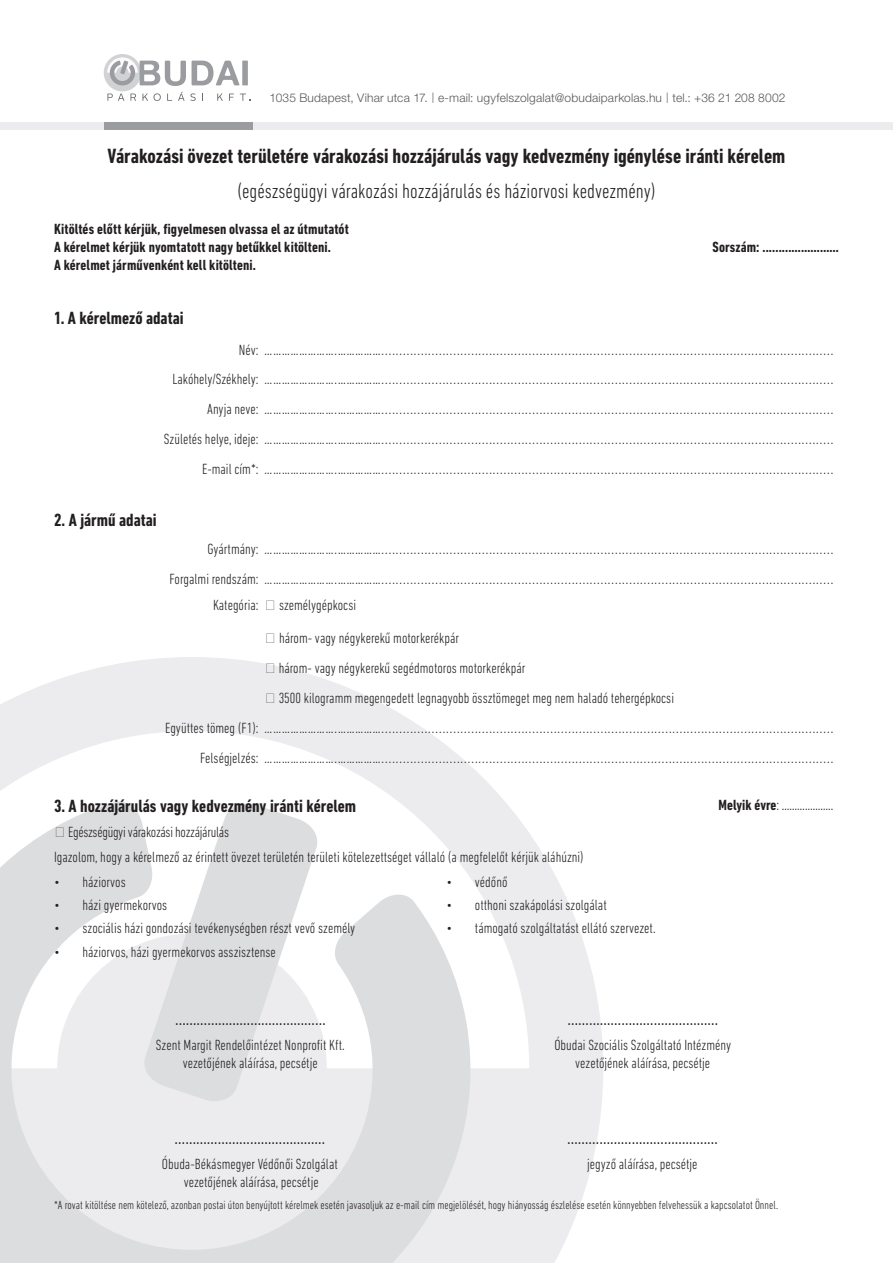
<style>
.page{position:relative;width:893px;height:1263px;background:#fff}
.page>*{position:absolute;margin:0;border:0;box-sizing:border-box;transform-origin:0 0}
.t1{font:300 condensed 21px "DIN Next LT Pro";color:#231f20}
.t2{font:700 condensed 21px "DIN Next LT Pro";color:#231f20}
.t3{font:700 condensed 18px "DIN Next LT Pro";color:#231f20}
.t4{font:300 condensed 15px/18px "DIN Next LT Pro";color:#231f20;text-align:center}
.t5{font:700 condensed 15px "DIN Next LT Pro";letter-spacing:.005em;color:#231f20}
.t6{font:300 condensed 15px "DIN Next LT Pro";letter-spacing:-.02em;color:#231f20}
.t7{font:300 condensed 12px "DIN Next LT Pro";color:#231f20}
.t8{font:12px "Helvetica H Light";letter-spacing:.015em;color:#57585a}
.s1{font-family:"DIN Pro";font-weight:300}
.s2{font-weight:300}
</style>
<div class="page">
<svg style="left:0;top:657px;width:603px;height:606px;fill:#ececee"></svg>
<svg style="left:0;top:800px;width:486px;height:463px"></svg>
<div style="left:0;top:122px;width:893px;height:8px;background:#ececee"></div>
<div style="left:104px;top:122px;width:149px;height:8px;background:#9a9c9f"></div>
<div style="left:104px;top:54px;width:37px;height:37px;background:#d1d2d4;border-radius:50%"></div>
<svg style="left:107px;top:57px;width:143px;height:44px"></svg>
<svg style="left:267px;top:664px;width:7px;height:9px"></svg>
<svg style="left:267px;top:693px;width:7px;height:10px"></svg>
<svg style="left:56px;top:827px;width:8px;height:10px"></svg>
<p class="t8" style="left:270px;top:91px;width:517px">1035 Budapest, Vihar utca 17. <span class="s1">|</span> e-mail: ugyfelszolgalat@obudaiparkolas.hu <span class="s1">|</span> tel.: +36 21 208 8002</p>
<p class="t2" style="left:107px;top:144px;width:679px">Várakozási övezet területére várakozási hozzájárulás vagy kedvezmény igénylése iránti kérelem</p>
<p class="t1" style="left:237px;top:179px;width:420px">(egészségügyi várakozási hozzájárulás és háziorvosi kedvezmény)</p>
<p class="t5" style="left:54px;top:220px;width:296px">Kitöltés előtt kérjük, figyelmesen olvassa el az útmutatót</p>
<p class="t5" style="left:54px;top:238px;width:278px">A kérelmet kérjük nyomtatott nagy betűkkel kitölteni.</p>
<p class="t5" style="left:712px;top:238px;width:128px">Sorszám: .........……………</p>
<p class="t5" style="left:54px;top:256px;width:203px">A kérelmet járművenként kell kitölteni.</p>
<p class="t3" style="left:54px;top:307px;width:131px">1. A kérelmező adatai</p>
<p class="t4" style="left:239px;top:340px;width:596px">Név: …………………….……………..............................................................................................................................</p>
<p class="t4" style="left:172px;top:370px;width:662px">Lakóhely/Székhely: …………………….……………..............................................................................................................................</p>
<p class="t4" style="left:207px;top:400px;width:627px">Anyja neve: …………………….……………..............................................................................................................................</p>
<p class="t4" style="left:164px;top:430px;width:671px">Születés helye, ideje: …………………….……………..............................................................................................................................</p>
<p class="t4" style="left:202px;top:459px;width:633px">E-mail cím*: …………………….……………..............................................................................................................................</p>
<p class="t3" style="left:54px;top:509px;width:104px">2. A jármű adatai</p>
<p class="t4" style="left:207px;top:540px;width:627px">Gyártmány: …………………….……………..............................................................................................................................</p>
<p class="t4" style="left:170px;top:570px;width:665px">Forgalmi rendszám: …………………….……………..............................................................................................................................</p>
<p class="t4" style="left:213px;top:596px;width:47px">Kategória:</p>
<p class="t4" style="left:279px;top:596px;width:79px">személygépkocsi</p>
<p class="t4" style="left:279px;top:629px;width:182px">három- vagy négykerekű motorkerékpár</p>
<p class="t4" style="left:279px;top:659px;width:248px">három- vagy négykerekű segédmotoros motorkerékpár</p>
<p class="t4" style="left:279px;top:689px;width:397px">3500 kilogramm megengedett legnagyobb össztömeget meg nem haladó tehergépkocsi</p>
<p class="t4" style="left:165px;top:718px;width:670px">Együttes tömeg (F1): …………………….……………..............................................................................................................................</p>
<p class="t4" style="left:200px;top:748px;width:635px">Felségjelzés: …………………….……………..............................................................................................................................</p>
<p class="t3" style="left:54px;top:796px;width:304px">3. A hozzájárulás vagy kedvezmény iránti kérelem</p>
<p class="t5" style="left:719px;top:796px;width:116px">Melyik évre<span class="s2">: ………………..</span></p>
<p class="t6" style="left:68px;top:823px;width:162px">Egészségügyi várakozási hozzájárulás</p>
<p class="t4" style="left:54px;top:848px;width:531px">Igazolom, hogy a kérelmező az érintett övezet területén területi kötelezettséget vállaló (a megfelelőt kérjük aláhúzni)</p>
<p class="t4" style="left:54px;top:872px;width:73px">• háziorvos</p>
<p class="t4" style="left:446px;top:872px;width:62px">• védőnő</p>
<p class="t4" style="left:54px;top:896px;width:115px">• házi gyermekorvos</p>
<p class="t4" style="left:446px;top:896px;width:162px">• otthoni szakápolási szolgálat</p>
<p class="t4" style="left:54px;top:919px;width:303px">• szociális házi gondozási tevékenységben részt vevő személy</p>
<p class="t4" style="left:446px;top:919px;width:211px">• támogató szolgáltatást ellátó szervezet.</p>
<p class="t4" style="left:54px;top:943px;width:223px">• háziorvos, házi gyermekorvos asszisztense</p>
<p class="t1" style="left:175px;top:1006px;width:152px">……………………………………</p>
<p class="t1" style="left:567px;top:1006px;width:152px">……………………………………</p>
<p class="t4" style="left:156px;top:1036px;width:190px">Szent Margit Rendelőintézet Nonprofit Kft. vezetőjének aláírása, pecsétje</p>
<p class="t4" style="left:554px;top:1036px;width:178px">Óbudai Szociális Szolgáltató Intézmény vezetőjének aláírása, pecsétje</p>
<p class="t1" style="left:175px;top:1125px;width:152px">……………………………………</p>
<p class="t1" style="left:567px;top:1125px;width:152px">……………………………………</p>
<p class="t4" style="left:162px;top:1155px;width:177px">Óbuda-Békásmegyer Védőnői Szolgálat vezetőjének aláírása, pecsétje</p>
<p class="t4" style="left:587px;top:1155px;width:112px">jegyző aláírása, pecsétje</p>
<p class="t7" style="left:54px;top:1198px;width:726px">*A rovat kitöltése nem kötelező, azonban postai úton benyújtott kérelmek esetén javasoljuk az e-mail cím megjelölését, hogy hiányosság észlelése esetén könnyebben felvehessük a kapcsolatot Önnel.</p>
</div>
